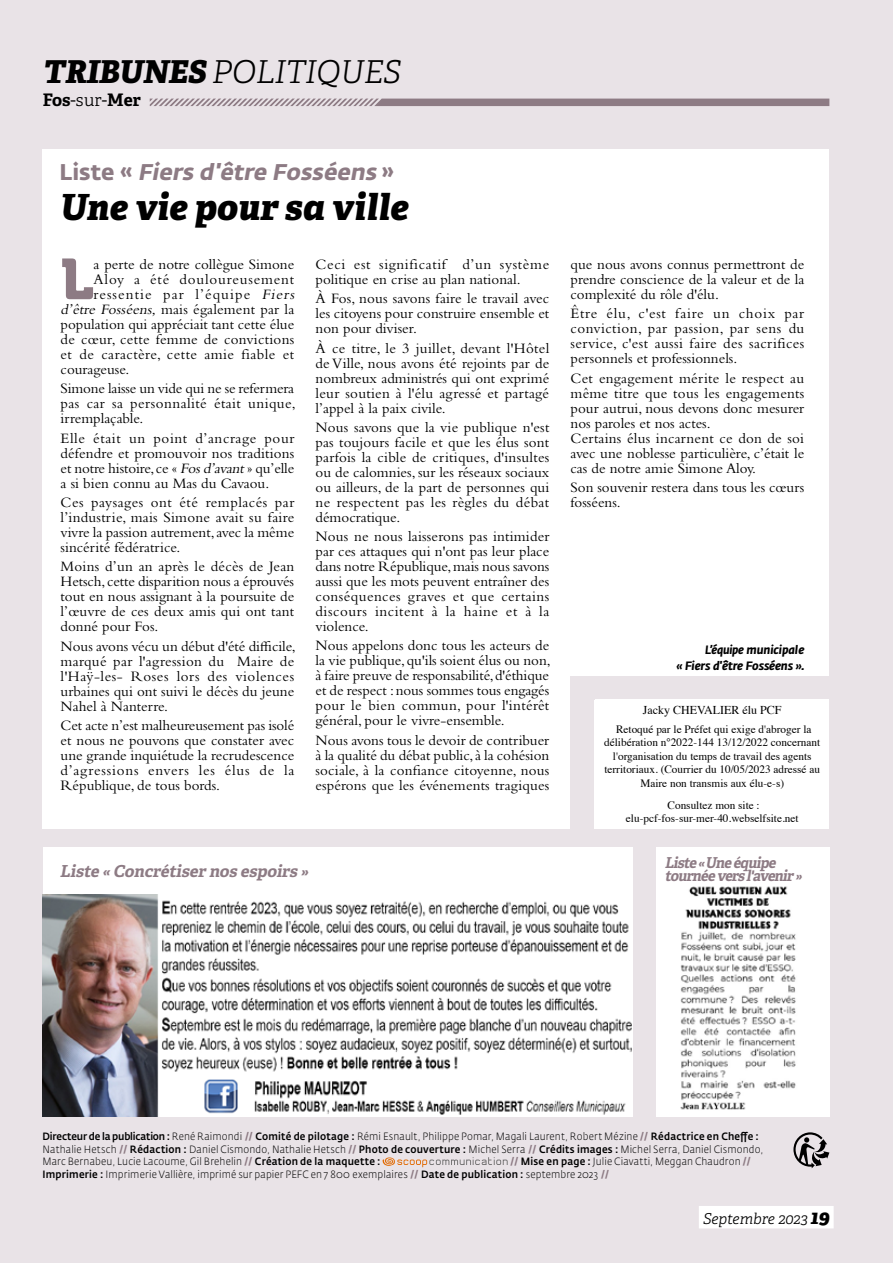
<style>
.page{position:relative;width:893px;height:1263px;background:#e9e3e7}
.page>*{position:absolute;margin:0;border:0;box-sizing:border-box;transform-origin:0 0}
.t1{font:57px "Museo 900";color:#8d7b84}
.t2{font:italic 800 36px "Adelle";color:#000}
.t3{font:italic 300 31.5px "Adelle";color:#000}
.t4{font:italic 700 22.5px "Fedra Sans Std";color:#8d7b84}
.t5{font:700 17.25px "Adelle";letter-spacing:-.005em;color:#000}
.t6{font:italic 700 16.5px "Adelle";color:#8d7b84}
.t7{font:15px/15px "Bembo Std";color:#000;text-align:justify}
.t8{font:15px/15px "Bembo Std";letter-spacing:.04em;color:#000}
.t9{font:italic 700 15px/13.5px "Adelle";color:#8d7b84;scale:.95 1}
.t10{font:15px "Bembo Std";letter-spacing:.03em;color:#000}
.t11{font:15px "Bembo Std";letter-spacing:.02em;color:#000}
.t12{font:15px "Bembo Std";letter-spacing:.07em;color:#000}
.t13{font:15px "Bembo Std";letter-spacing:.055em;color:#000}
.t14{font:italic 300 15px "Adelle";color:#000}
.t15{font:italic 700 12px/15.8px "Fedra Sans Std";letter-spacing:-.01em;color:#000;text-align:right;scale:.96 1}
.t16{font:12px "Times";color:#000}
.t17{font:11.25px/13.5px "Times";color:#000;text-align:center}
.t18{font:300 10.5px/12.6px "Fedra Sans Std";letter-spacing:.015em;color:#000;scale:.93 1}
.s1{font-weight:800}
.s2{font-weight:300}
.s3{font-style:normal}
.s4{font-style:italic}
.s5{font-weight:500}
.s6{font-weight:700;color:#8d7b84}
.s7{font-weight:800;font-size:19.5px}
</style>
<div class="page">
<svg style="left:793px;top:1132px;width:36px;height:36px"></svg>
<svg style="left:383px;top:1157px;width:125px;height:10px"></svg>
<div style="left:43px;top:848px;width:590px;height:269px;background:#fff"></div>
<div style="left:43px;top:149px;width:786px;height:679px;background:#fff"></div>
<div style="left:656px;top:848px;width:173px;height:269px;background:#fff"></div>
<img style="left:43px;top:895px;width:589px;height:222px">
<div style="left:570px;top:676px;width:24px;height:154px;background:#e9e3e7"></div>
<div style="left:594px;top:676px;width:255px;height:23px;background:#e9e3e7"></div>
<img style="left:680px;top:886px;width:116px;height:224px">
<svg style="left:150px;top:99px;width:679px;height:7px;background:#9d8d95"></svg>
<div style="left:699px;top:1206px;width:135px;height:22px;background:#fff"></div>
<h3 class="t3" style="left:43px;top:53px;width:359px"><span class="s1">TRIBUNES</span> POLITIQUES</h3>
<p class="t5" style="left:43px;top:89px;width:100px">Fos<span class="s2">-sur-</span>Mer</p>
<h3 class="t4" style="left:60px;top:158px;width:336px"><span class="s3">L i s t e «</span> Fiers d'être Fosséens <span class="s3">»</span></h3>
<h2 class="t2" style="left:60px;top:185px;width:350px">Une vie pour sa ville</h2>
<h1 class="t1" style="left:61px;top:247px;width:35px">L</h1>
<p class="t7" style="left:94px;top:257px;width:202px">a perte de notre collègue Simone</p>
<p class="t13" style="left:94px;top:271px;width:202px">Aloy a été douloureusement</p>
<p class="t12" style="left:94px;top:286px;width:205px">ressentie par l’équipe <span class="s4">Fiers</span></p>
<p class="t7" style="left:61px;top:302px;width:235px"><span class="s4">d’être Fosséens,</span> mais également par la</p>
<p class="t7" style="left:61px;top:317px;width:235px">population qui appréciait tant cette élue</p>
<p class="t11" style="left:61px;top:331px;width:235px">de cœur, cette femme de convictions</p>
<p class="t10" style="left:61px;top:346px;width:235px">et de caractère, cette amie fiable et</p>
<p class="t7" style="left:61px;top:362px;width:70px">courageuse.</p>
<p class="t7" style="left:61px;top:381px;width:237px">Simone laisse un vide qui ne se refermera pas car sa personnalité était unique, irremplaçable.</p>
<p class="t7" style="left:61px;top:430px;width:235px">Elle était un point d’ancrage pour défendre et promouvoir nos traditions et notre histoire, ce « <span class="s4">Fosd’avant</span>» qu’elle a si bien connu au Mas du Cavaou.</p>
<p class="t7" style="left:61px;top:494px;width:235px">Ces paysages ont été remplacés par l’industrie, mais Simone avait su faire vivre la passion autrement, avec la même sincérité fédératrice.</p>
<p class="t7" style="left:61px;top:559px;width:235px">Moins d’un an après le décès de Jean Hetsch, cette disparition nous a éprouvés tout en nous assignant à la poursuite de l’œuvre de ces deux amis qui ont tant donné pour Fos.</p>
<p class="t7" style="left:61px;top:638px;width:237px">Nous avons vécu un début d'été difficile, marqué par l'agression du Maire de l'Haÿ-les- Roses lors des violences urbaines qui ont suivi le décès du jeune Nahel à Nanterre.</p>
<p class="t7" style="left:61px;top:717px;width:235px">Cet acte n’est malheureusement pas isolé et nous ne pouvons que constater avec une grande inquiétude la recrudescence d’agressions envers les élus de la République, de tous bords.</p>
<p class="t8" style="left:316px;top:257px;width:235px">Ceci est significatif d’un système politique en crise au plan national.</p>
<p class="t7" style="left:316px;top:291px;width:235px">À Fos, nous savons faire le travail avec les citoyens pour construire ensemble et non pour diviser.</p>
<p class="t7" style="left:316px;top:340px;width:235px">À ce titre, le 3 juillet, devant l'Hôtel de Ville, nous avons été rejoints par de nombreux administrés qui ont exprimé leur soutien à l'élu agressé et partagé l’appel à la paix civile.</p>
<p class="t7" style="left:316px;top:419px;width:235px">Nous savons que la vie publique n'est pas toujours facile et que les élus sont parfois la cible de critiques, d'insultes ou de calomnies, sur les réseaux sociaux ou ailleurs, de la part de personnes qui ne respectent pas les règles du débat démocratique.</p>
<p class="t7" style="left:316px;top:529px;width:235px">Nous ne nous laisserons pas intimider par ces attaques qui n'ont pas leur place dans notre République, mais nous savons aussi que les mots peuvent entraîner des conséquences graves et que certains discours incitent à la haine et à la violence.</p>
<p class="t7" style="left:316px;top:638px;width:237px">Nous appelons donc tous les acteurs de la vie publique, qu'ils soient élus ou non, à faire preuve de responsabilité, d'éthique et de respect : nous sommes tous engagés pour le bien commun, pour l'intérêt général, pour le vivre-ensemble.</p>
<p class="t7" style="left:316px;top:732px;width:235px">Nous avons tous le devoir de contribuer à la qualité du débat public, à la cohésion sociale, à la confiance citoyenne, nous espérons que les événements tragiques</p>
<p class="t6" style="left:60px;top:861px;width:254px">Liste « Concrétiser nos espoirs »</p>
<p class="t7" style="left:570px;top:257px;width:235px">que nous avons connus permettront de prendre conscience de la valeur et de la complexité du rôle d'élu.</p>
<p class="t7" style="left:570px;top:306px;width:235px">Être élu, c'est faire un choix par conviction, par passion, par sens du service, c'est aussi faire des sacrifices personnels et professionnels.</p>
<p class="t7" style="left:570px;top:370px;width:235px;text-align:left">Cet engagement mérite le respect au même titre que tous les engagements pour autrui, nous devons donc mesurer nos paroles et nos actes.<br>Certains élus incarnent ce don de soi avec une noblesse particulière, c’était le cas de notre amie Simone Aloy.</p>
<p class="t7" style="left:570px;top:479px;width:235px">Son souvenir restera dans tous les cœurs fosséens.</p>
<p class="t15" style="left:677px;top:642px;width:135px">L’équipe municipale<br>« Fiers d'être Fosséens ».</p>
<p class="t16" style="left:643px;top:699px;width:140px">Jacky CHEVALIER élu PCF</p>
<p class="t17" style="left:604px;top:721px;width:218px">Retoqué par le Préfet qui exige d'abroger la délibération n°2022-144 13/12/2022 concernant l'organisation du temps de travail des agents territoriaux. (Courrier du 10/05/2023 adressé au Maire non transmis aux élu-e-s)</p>
<p class="t17" style="left:626px;top:797px;width:174px">Consultez mon site : elu-pcf-fos-sur-mer-40.webselfsite.net</p>
<p class="t9" style="left:665px;top:856px;width:149px">Liste«Uneéquipe tournéeversl'avenir »</p>
<p class="t18" style="left:43px;top:1130px;width:776px"><span class="s5">Directeur de la publication :</span> René Raimondi <span class="s6">//</span> <span class="s5">Comité de pilotage :</span> Rémi Esnault, Philippe Pomar, Magali Laurent, Robert Mézine <span class="s6">//</span> <span class="s5">Rédactrice en Cheffe :<br></span>Nathalie Hetsch <span class="s6">//</span> <span class="s5">Rédaction :</span> Daniel Cismondo, Nathalie Hetsch <span class="s6">//</span> <span class="s5">Photo de couverture :</span> Michel Serra <span class="s6">//</span> <span class="s5">Crédits images :</span> Michel Serra, Daniel Cismondo,<br>Marc Bernabeu, Lucie Lacoume, Gil Brehelin <span class="s6">//</span> <span class="s5">Création de la maquette :</span></p>
<p class="t18" style="left:43px;top:1155px;width:763px;text-indent:468px"><span class="s6">//</span> <span class="s5">Mise en page :</span> Julie Ciavatti, Meggan Chaudron <span class="s6">//<br></span><span class="s5">Imprimerie :</span> Imprimerie Vallière, imprimé sur papier PEFC en 7 800 exemplaires <span class="s6">//</span> <span class="s5">Date de publication :</span> septembre 2023 <span class="s6">//</span></p>
<p class="t14" style="left:703px;top:1210px;width:128px">Septembre 2023 <span class="s7">19</span></p>
</div>
